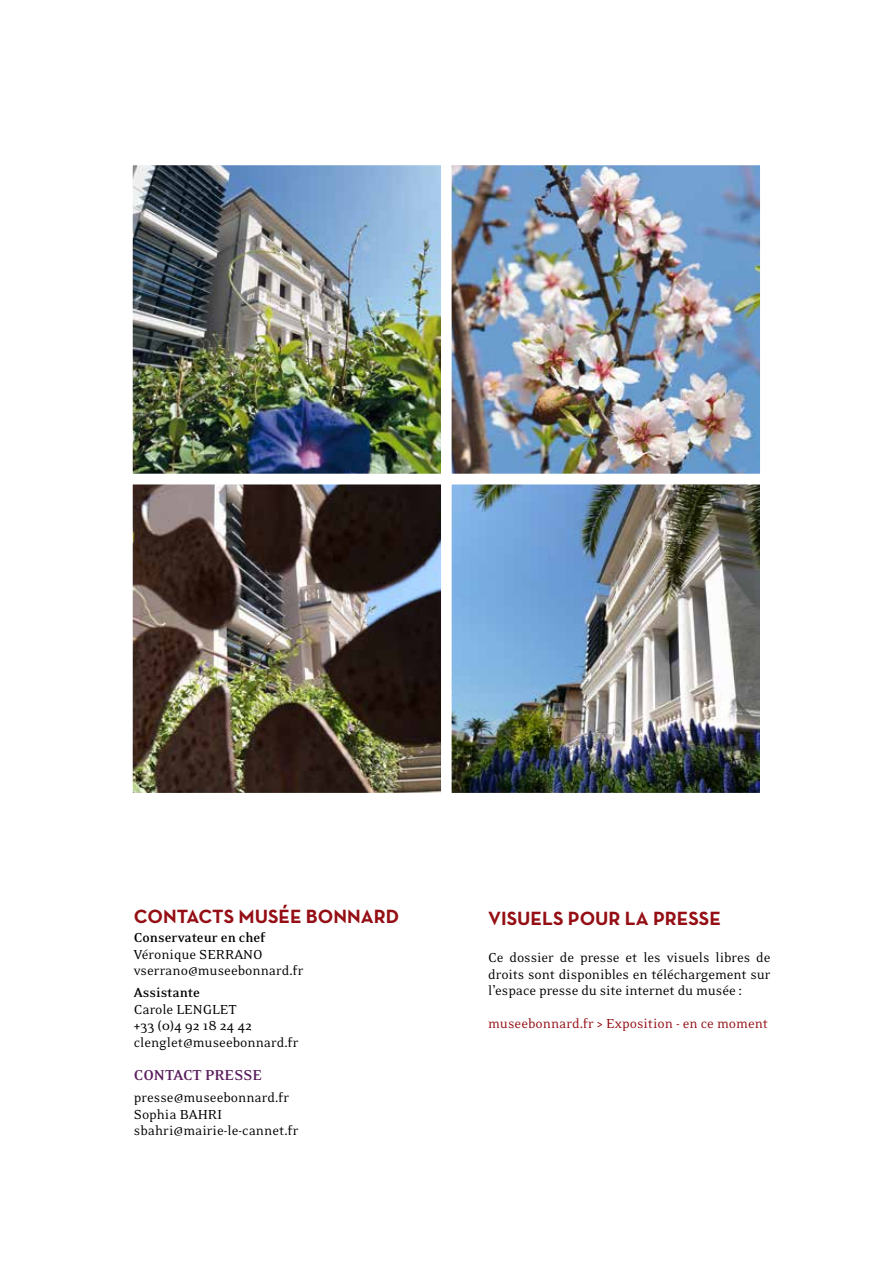
<style>
.page{position:relative;width:893px;height:1263px;background:#fff}
.page>*{position:absolute;margin:0;border:0;box-sizing:border-box;transform-origin:0 0}
.t1{font:700 19.5px "Neutraface Text";color:#940e14}
.t2{font:700 16.5px "Eidetic Neo OT";color:#591c5c}
.t3{font:15px/16.5px "Eidetic Neo OT";color:#000}
.t4{font:15px "Eidetic Neo OT";color:#940e14}
.t5{font:700 15px "Eidetic Neo OT";color:#000}
</style>
<div class="page">
<img style="left:133px;top:166px;width:626px;height:307px">
<img style="left:133px;top:485px;width:626px;height:307px">
<h1 class="t1" style="left:134px;top:904px;width:267px">CONTACTS MUSÉE BONNARD</h1>
<p class="t5" style="left:134px;top:930px;width:133px">Conservateur en chef</p>
<p class="t3" style="left:134px;top:946px;width:171px">Véronique SERRANO vserrano@museebonnard.fr</p>
<p class="t5" style="left:134px;top:985px;width:68px">Assistante</p>
<p class="t3" style="left:134px;top:1001px;width:166px">Carole LENGLET<br>+33 (0)4 92 18 24 42 clenglet@museebonnard.fr</p>
<p class="t2" style="left:134px;top:1066px;width:129px">CONTACT PRESSE</p>
<p class="t3" style="left:134px;top:1089px;width:166px">presse@museebonnard.fr<br>Sophia BAHRI sbahri@mairie-le-cannet.fr</p>
<h1 class="t1" style="left:488px;top:905px;width:234px">VISUELS POUR LA PRESSE</h1>
<p class="t3" style="left:488px;top:950px;width:284px;text-align:justify">Ce dossier de presse et les visuels libres de droits sont disponibles en téléchargement sur l’espace presse du site internet du musée :</p>
<p class="t4" style="left:488px;top:1016px;width:281px">museebonnard.fr &gt; Exposition - en ce moment</p>
</div>
